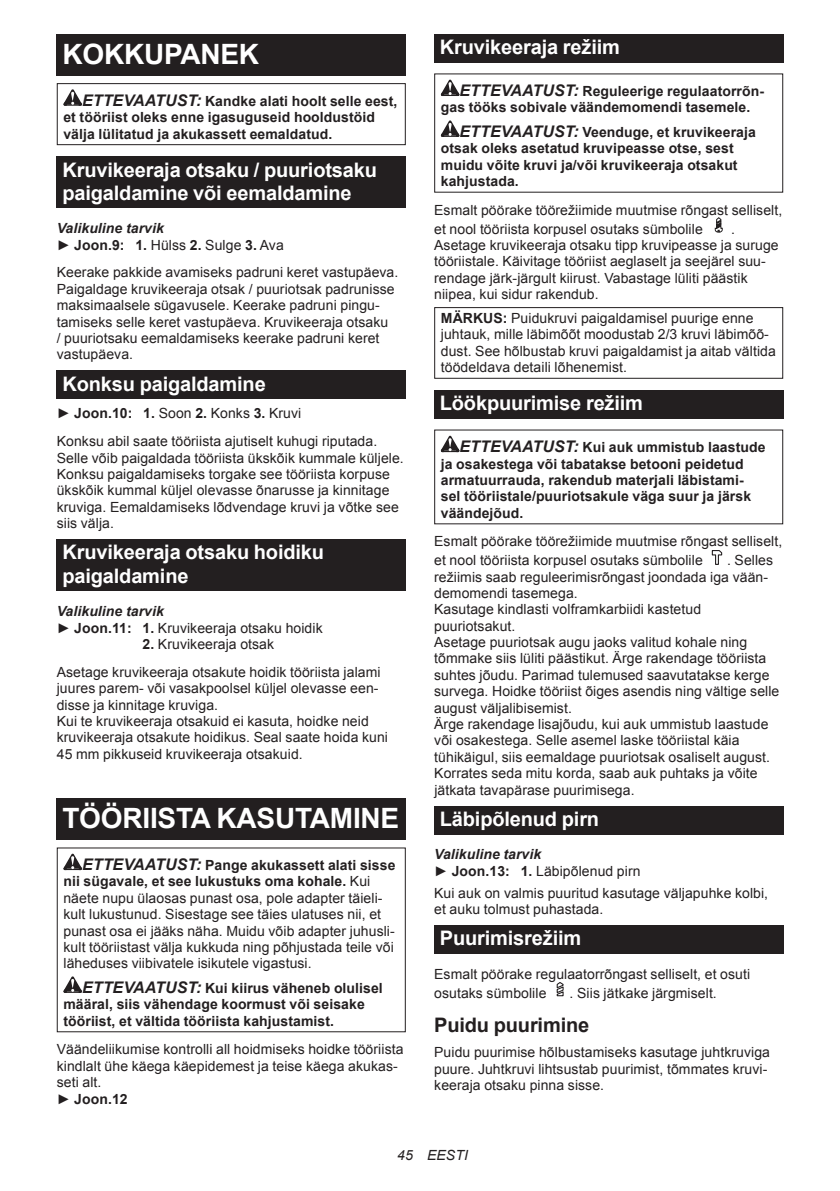
<style>
.page{position:relative;width:840px;height:1191px;background:#fff}
.page>*{position:absolute;margin:0;border:0;box-sizing:border-box;transform-origin:0 0}
.t1{font:700 28px "Arial";letter-spacing:-.01em;color:#fff}
.t2{font:700 20px/23.4px "Arial";letter-spacing:-.01em;color:#fff}
.t3{font:700 20px "Arial";letter-spacing:-.01em;color:#231f20}
.t4{font:14px/16.4px "Arial";letter-spacing:.005em;color:#231f20}
.t5{font:700 14px/16.4px "Arial";letter-spacing:.005em;color:#231f20}
.t6{font:italic 700 14px/16.4px "Arial";letter-spacing:.005em;color:#231f20}
.t7{font:italic 14px "Arial";letter-spacing:.005em;color:#231f20}
.s1{font-style:italic;font-size:16px}
.s2{font-weight:400;font-style:normal}
.s3{font-style:normal}
.s4{font-weight:700}
.s5{font-weight:700;font-style:italic}
.s6{font-weight:700;font-style:italic;font-size:16px}
</style>
<div class="page">
<div style="left:57px;top:34px;width:348px;height:41px;background:#231f20"></div>
<svg style="left:63px;top:89px;width:19px;height:17px"></svg>
<div style="left:57px;top:83px;width:348px;height:62px;border:1px solid #231f20"></div>
<div style="left:57px;top:156px;width:348px;height:52px;background:#231f20"></div>
<div style="left:57px;top:371px;width:348px;height:28px;background:#231f20"></div>
<div style="left:57px;top:539px;width:348px;height:52px;background:#231f20"></div>
<div style="left:57px;top:798px;width:348px;height:41px;background:#231f20"></div>
<svg style="left:63px;top:853px;width:19px;height:17px"></svg>
<svg style="left:63px;top:976px;width:19px;height:16px"></svg>
<div style="left:434px;top:34px;width:348px;height:29px;background:#231f20"></div>
<svg style="left:440px;top:80px;width:19px;height:16px"></svg>
<svg style="left:440px;top:120px;width:19px;height:17px"></svg>
<svg style="left:714px;top:217px;width:8px;height:16px"></svg>
<div style="left:434px;top:307px;width:348px;height:72px;border:1px solid #231f20"></div>
<div style="left:434px;top:390px;width:348px;height:28px;background:#231f20"></div>
<svg style="left:440px;top:436px;width:19px;height:16px"></svg>
<svg style="left:711px;top:550px;width:11px;height:15px"></svg>
<div style="left:434px;top:806px;width:348px;height:28px;background:#231f20"></div>
<div style="left:434px;top:925px;width:348px;height:29px;background:#231f20"></div>
<svg style="left:556px;top:982px;width:8px;height:14px"></svg>
<h1 class="t1" style="left:62px;top:35px;width:198px">KOKKUPANEK</h1>
<p class="t5" style="left:63px;top:93px;width:335px;text-indent:19px"><span class="s1">ETTEVAATUST:</span> Kandke alati hoolt selle eest, et tööriist oleks enne igasuguseid hooldustöid välja lülitatud ja akukassett eemaldatud.</p>
<h2 class="t2" style="left:62px;top:158px;width:316px">Kruvikeeraja otsaku / puuriotsaku paigaldamine või eemaldamine</h2>
<p class="t6" style="left:57px;top:221px;width:228px">Valikuline tarvik<br><span class="s2">►</span> <span class="s3">Joon.9: 1.</span> <span class="s2">Hülss</span> <span class="s3">2.</span> <span class="s2">Sulge</span> <span class="s3">3.</span> <span class="s2">Ava</span></p>
<p class="t4" style="left:57px;top:264px;width:343px">Keerake pakkide avamiseks padruni keret vastupäeva.<br>Paigaldage kruvikeeraja otsak / puuriotsak padrunisse maksimaalsele sügavusele. Keerake padruni pingu&shy;tamiseks selle keret vastupäeva. Kruvikeeraja otsaku<br>/ puuriotsaku eemaldamiseks keerake padruni keret vastupäeva.</p>
<h2 class="t2" style="left:62px;top:372px;width:205px">Konksu paigaldamine</h2>
<p class="t4" style="left:57px;top:400px;width:322px;line-height:27.8px">► <span class="s4">Joon.10: 1.</span> Soon <span class="s4">2.</span> Konks <span class="s4">3.</span> Kruvi<br>Konksu abil saate tööriista ajutiselt kuhugi riputada.</p>
<p class="t4" style="left:57px;top:449px;width:348px">Selle võib paigaldada tööriista ükskõik kummale küljele.<br>Konksu paigaldamiseks torgake see tööriista korpuse ükskõik kummal küljel olevasse õnarusse ja kinnitage kruviga. Eemaldamiseks lõdvendage kruvi ja võtke see siis välja.</p>
<h2 class="t2" style="left:62px;top:541px;width:263px">Kruvikeeraja otsaku hoidiku paigaldamine</h2>
<p class="t4" style="left:57px;top:603px;width:267px"><span class="s5">Valikuline tarvik<br></span>► <span class="s4">Joon.11: 1.</span> Kruvikeeraja otsaku hoidik</p>
<p class="t4" style="left:57px;top:630px;width:325px;line-height:27.8px;text-indent:86px"><span class="s4">2.</span> Kruvikeeraja otsak<br>Asetage kruvikeeraja otsakute hoidik tööriista jalami</p>
<p class="t4" style="left:57px;top:680px;width:332px">juures parem- või vasakpoolsel küljel olevasse een&shy;disse ja kinnitage kruviga.<br>Kui te kruvikeeraja otsakuid ei kasuta, hoidke neid kruvikeeraja otsakute hoidikus. Seal saate hoida kuni 45 mm pikkuseid kruvikeeraja otsakuid.</p>
<h1 class="t1" style="left:62px;top:799px;width:338px">TÖÖRIISTA KASUTAMINE</h1>
<p class="t4" style="left:63px;top:857px;width:333px;text-indent:19px"><span class="s6">ETTEVAATUST:</span> <span class="s4">Pange akukassett alati sisse nii sügavale, et see lukustuks oma kohale.</span> Kui näete nupu ülaosas punast osa, pole adapter täieli&shy;kult lukustunud. Sisestage see täies ulatuses nii, et punast osa ei jääks näha. Muidu võib adapter juhusli&shy;kult tööriistast välja kukkuda ning põhjustada teile või läheduses viibivatele isikutele vigastusi.</p>
<p class="t5" style="left:63px;top:980px;width:321px;text-indent:19px"><span class="s1">ETTEVAATUST:</span> Kui kiirus väheneb olulisel määral, siis vähendage koormust või seisake tööriist, et vältida tööriista kahjustamist.</p>
<p class="t4" style="left:57px;top:1041px;width:348px">Väändeliikumise kontrolli all hoidmiseks hoidke tööriista kindlalt ühe käega käepidemest ja teise käega akukas&shy;seti alt.<br>► <span class="s4">Joon.12</span></p>
<h2 class="t2" style="left:439px;top:36px;width:181px">Kruvikeeraja režiim</h2>
<p class="t5" style="left:440px;top:83px;width:324px;text-indent:19px"><span class="s1">ETTEVAATUST:</span> Reguleerige regulaatorrõn&shy;gas tööks sobivale väändemomendi tasemele.</p>
<p class="t5" style="left:440px;top:124px;width:316px;text-indent:19px"><span class="s1">ETTEVAATUST:</span> Veenduge, et kruvikeeraja otsak oleks asetatud kruvipeasse otse, sest muidu võite kruvi ja/või kruvikeeraja otsakut kahjustada.</p>
<p class="t4" style="left:434px;top:200px;width:349px;line-height:18.8px">Esmalt pöörake töörežiimide muutmise rõngast selliselt, et nool tööriista korpusel osutaks sümbolile</p>
<p class="t4" style="left:434px;top:220px;width:346px;text-indent:297px">.<br>Asetage kruvikeeraja otsaku tipp kruvipeasse ja suruge tööriistale. Käivitage tööriist aeglaselt ja seejärel suu&shy;rendage järk-järgult kiirust. Vabastage lüliti päästik niipea, kui sidur rakendub.</p>
<p class="t4" style="left:440px;top:310px;width:336px"><span class="s4">MÄRKUS:</span> Puidukruvi paigaldamisel puurige enne juhtauk, mille läbimõõt moodustab 2/3 kruvi läbimõõ&shy;dust. See hõlbustab kruvi paigaldamist ja aitab vältida töödeldava detaili lõhenemist.</p>
<h2 class="t2" style="left:439px;top:392px;width:205px">Löökpuurimise režiim</h2>
<p class="t5" style="left:440px;top:439px;width:326px;text-indent:19px"><span class="s1">ETTEVAATUST:</span> Kui auk ummistub laastude ja osakestega või tabatakse betooni peidetud armatuurrauda, rakendub materjali läbistami&shy;sel tööriistale/puuriotsakule väga suur ja järsk väändejõud.</p>
<p class="t4" style="left:434px;top:532px;width:349px;line-height:18.8px">Esmalt pöörake töörežiimide muutmise rõngast selliselt, et nool tööriista korpusel osutaks sümbolile</p>
<p class="t4" style="left:434px;top:552px;width:346px;text-indent:293px">. Selles režiimis saab reguleerimisrõngast joondada iga vään&shy;demomendi tasemega.<br>Kasutage kindlasti volframkarbiidi kastetud puuriotsakut.<br>Asetage puuriotsak augu jaoks valitud kohale ning tõmmake siis lüliti päästikut. Ärge rakendage tööriista suhtes jõudu. Parimad tulemused saavutatakse kerge survega. Hoidke tööriist õiges asendis ning vältige selle august väljalibisemist.<br>Ärge rakendage lisajõudu, kui auk ummistub laastude või osakestega. Selle asemel laske tööriistal käia tühikäigul, siis eemaldage puuriotsak osaliselt august.<br>Korrates seda mitu korda, saab auk puhtaks ja võite jätkata tavapärase puurimisega.</p>
<h2 class="t2" style="left:439px;top:807px;width:161px">Läbipõlenud pirn</h2>
<p class="t6" style="left:434px;top:846px;width:208px">Valikuline tarvik<br><span class="s2">►</span> <span class="s3">Joon.13: 1.</span> <span class="s2">Läbipõlenud pirn</span></p>
<p class="t4" style="left:434px;top:884px;width:335px">Kui auk on valmis puuritud kasutage väljapuhke kolbi, et auku tolmust puhastada.</p>
<h2 class="t2" style="left:439px;top:927px;width:143px">Puurimisrežiim</h2>
<p class="t4" style="left:434px;top:964px;width:317px;line-height:18.8px">Esmalt pöörake regulaatorrõngast selliselt, et osuti osutaks sümbolile</p>
<p class="t4" style="left:569px;top:984px;width:149px">. Siis jätkake järgmiselt.</p>
<h2 class="t3" style="left:434px;top:1012px;width:156px">Puidu puurimine</h2>
<p class="t4" style="left:434px;top:1044px;width:337px">Puidu puurimise hõlbustamiseks kasutage juhtkruviga puure. Juhtkruvi lihtsustab puurimist, tõmmates kruvi&shy;keeraja otsaku pinna sisse.</p>
<p class="t7" style="left:397px;top:1146px;width:72px">45 EESTI</p>
</div>
